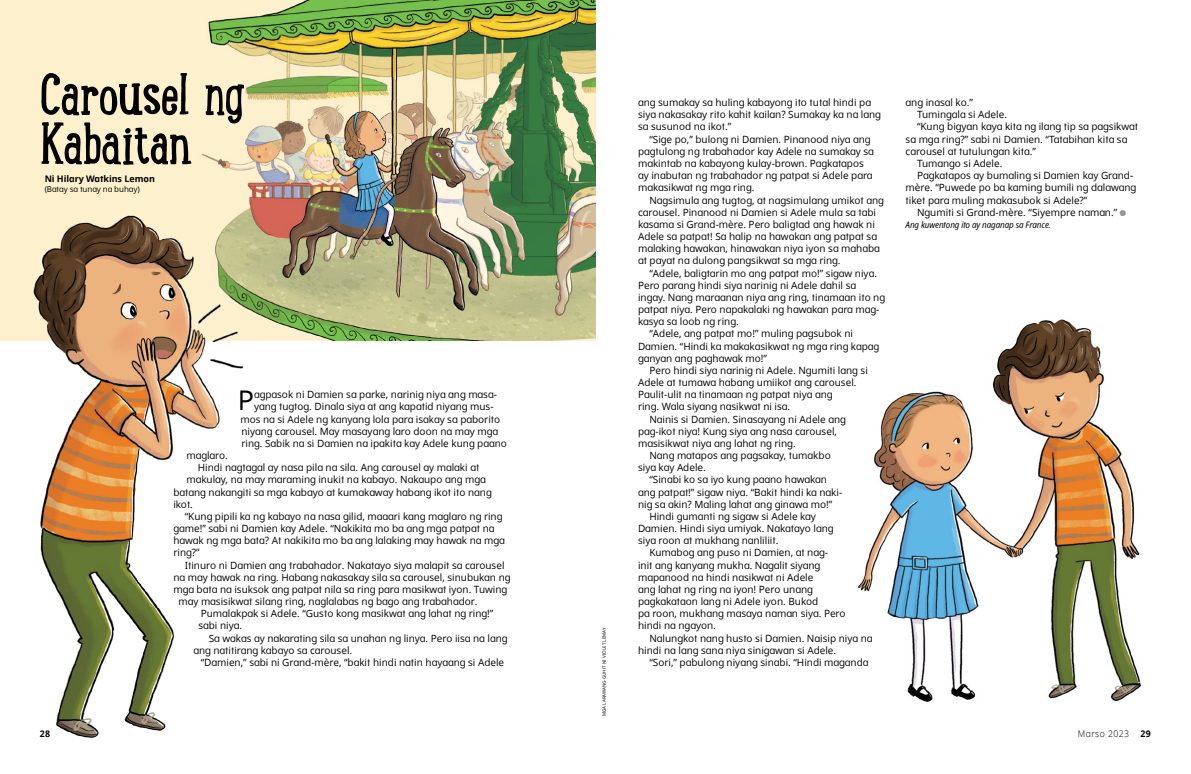
<style>
.page{position:relative;width:1191px;height:774px;background:#fff}
.page>*{position:absolute;margin:0;border:0;box-sizing:border-box;transform-origin:0 0}
.ARTCL_title{font:63.4px/49.1px "Lunch Box Slab";letter-spacing:-.03em;color:#000}
.ARTCL_para_first{font:27px "Dots Solidlds Lat";color:#000}
.ARTCL_para{font:10px/12.2px "Dots Solidlds Lat";color:#000}
.ARTCL_para_first-2{font:10px "Dots Solidlds Lat";color:#000}
.t1{font:300 9.2px "Dots Solidlds Lat";letter-spacing:.05em;color:#000;scale:.95 1}
.t2{font:700 9.2px "Dots Solidlds Lat";color:#000;scale:.95 1}
.POP_para{font:italic 9px "Dots Solid Condlds Lat";letter-spacing:-.01em;color:#000}
.ARTCL-BY_para_first{font:700 9px "Dots Solidlds Lat";letter-spacing:-.005em;color:#000}
.ARTCL-BY_para{font:8px "Dots Solidlds Lat";letter-spacing:-.005em;color:#000}
.FIGimg-CRDT_para{font:4.5px "Dots Solidlds Lat";color:#000}
.s1{font-family:"Ding P Ilds Dpi";font-size:8.5px;color:#939598}
.s2{font-weight:700}
</style>
<div class="page">
<img style="left:0;top:0;width:595px;height:340px">
<img style="left:858px;top:319px;width:284px;height:383px">
<img style="left:21px;top:205px;width:228px;height:533px">
<p class="ARTCL_title" style="left:40px;top:68px;width:208px">Carousel ng<br>Kabaitan</p>
<p class="ARTCL-BY_para_first" style="left:45px;top:172px;width:112px">Ni Hilary Watkins Lemon</p>
<p class="ARTCL-BY_para" style="left:45px;top:183px;width:97px">(Batay sa tunay na buhay)</p>
<p class="ARTCL_para_first" style="left:238px;top:381px;width:18px">P</p>
<p class="ARTCL_para_first-2" style="left:254px;top:387px;width:244px">agpasok ni Damien sa parke, narinig niya ang masa-</p>
<p class="ARTCL_para_first-2" style="left:254px;top:399px;width:241px">yang tugtog. Dinala siya at ang kapatid niyang mus-</p>
<p class="ARTCL_para_first-2" style="left:240px;top:412px;width:261px">mos na si Adele ng kanyang lola para isakay sa paborito</p>
<p class="ARTCL_para_first-2" style="left:241px;top:424px;width:258px">niyang carousel. May masayang laro doon na may mga</p>
<p class="ARTCL_para_first-2" style="left:241px;top:436px;width:267px">ring. Sabik na si Damien na ipakita kay Adele kung paano</p>
<p class="ARTCL_para_first-2" style="left:186px;top:448px;width:43px">maglaro.</p>
<p class="ARTCL_para" style="left:198px;top:461px;width:283px">Hindi nagtagal ay nasa pila na sila. Ang carousel ay malaki at</p>
<p class="ARTCL_para" style="left:186px;top:474px;width:301px">makulay, na may maraming inukit na kabayo. Nakaupo ang mga</p>
<p class="ARTCL_para" style="left:173px;top:486px;width:320px">batang nakangiti sa mga kabayo at kumakaway habang ikot ito nang</p>
<p class="ARTCL_para" style="left:173px;top:498px;width:21px">ikot.</p>
<p class="ARTCL_para" style="left:173px;top:510px;width:333px;text-indent:11px">“Kung pipili ka ng kabayo na nasa gilid, maaari kang maglaro ng ring game!” sabi ni Damien kay Adele. “Nakikita mo ba ang mga patpat na hawak ng mga bata? At nakikita mo ba ang lalaking may hawak na mga ring?”</p>
<p class="ARTCL_para" style="left:185px;top:559px;width:321px">Itinuro ni Damien ang trabahador. Nakatayo siya malapit sa carousel</p>
<p class="ARTCL_para" style="left:173px;top:571px;width:338px">na may hawak na ring. Habang nakasakay sila sa carousel, sinubukan ng</p>
<p class="ARTCL_para" style="left:173px;top:583px;width:335px">mga bata na isuksok ang patpat nila sa ring para masikwat iyon. Tuwing</p>
<p class="ARTCL_para" style="left:178px;top:595px;width:301px">may masisikwat silang ring, naglalabas ng bago ang trabahador.</p>
<p class="ARTCL_para" style="left:198px;top:607px;width:296px">Pumalakpak si Adele. “Gusto kong masikwat ang lahat ng ring!” sabi niya.</p>
<p class="ARTCL_para" style="left:193px;top:632px;width:316px;text-indent:15px">Sa wakas ay nakarating sila sa unahan ng linya. Pero iisa na lang ang natitirang kabayo sa carousel.</p>
<p class="ARTCL_para" style="left:201px;top:656px;width:305px">“Damien,” sabi ni Grand-mère, “bakit hindi natin hayaang si Adele</p>
<p class="FIGimg-CRDT_para" style="left:601px;top:716px;width:90px;rotate:-90deg">MGA LARAWANG-GUHIT NI VIOLET LEMAY</p>
<p class="ARTCL_para" style="left:638px;top:96px;width:244px">ang sumakay sa huling kabayong ito tutal hindi pa siya nakasakay rito kahit kailan? Sumakay ka na lang sa susunod na ikot.”</p>
<p class="ARTCL_para" style="left:638px;top:133px;width:237px;text-indent:11px">“Sige po,” bulong ni Damien. Pinanood niya ang pagtulong ng trabahador kay Adele na sumakay sa makintab na kabayong kulay-brown. Pagkatapos ay inabutan ng trabahador ng patpat si Adele para makasikwat ng mga ring.</p>
<p class="ARTCL_para" style="left:638px;top:194px;width:247px;text-indent:11px">Nagsimula ang tugtog, at nagsimulang umikot ang carousel. Pinanood ni Damien si Adele mula sa tabi kasama si Grand-mère. Pero baligtad ang hawak ni Adele sa patpat! Sa halip na hawakan ang patpat sa malaking hawakan, hinawakan niya iyon sa mahaba at payat na dulong pangsikwat sa mga ring.</p>
<p class="ARTCL_para" style="left:638px;top:267px;width:249px;text-indent:11px">“Adele, baligtarin mo ang patpat mo!” sigaw niya.<br>Pero parang hindi siya narinig ni Adele dahil sa ingay. Nang maraanan niya ang ring, tinamaan ito ng patpat niya. Pero napakalaki ng hawakan para mag&shy;kasya sa loob ng ring.</p>
<p class="ARTCL_para" style="left:638px;top:328px;width:243px;text-indent:11px">“Adele, ang patpat mo!” muling pagsubok ni<br>Damien. “Hindi ka makakasikwat ng mga ring kapag ganyan ang paghawak mo!”</p>
<p class="ARTCL_para" style="left:638px;top:364px;width:231px;text-indent:11px">Pero hindi siya narinig ni Adele. Ngumiti lang si Adele at tumawa habang umiikot ang carousel.<br>Paulit-ulit na tinamaan ng patpat niya ang<br>ring. Wala siyang nasikwat ni isa.</p>
<p class="ARTCL_para" style="left:638px;top:413px;width:209px;text-indent:11px">Nainis si Damien. Sinasayang ni Adele ang pag-ikot niya! Kung siya ang nasa carousel, masisikwat niya ang lahat ng ring.</p>
<p class="ARTCL_para" style="left:638px;top:449px;width:194px;text-indent:11px">Nang matapos ang pagsakay, tumakbo siya kay Adele.</p>
<p class="ARTCL_para" style="left:638px;top:474px;width:206px;text-indent:11px">“Sinabi ko sa iyo kung paano hawakan ang patpat!” sigaw niya. “Bakit hindi ka naki&shy;nig sa akin? Maling lahat ang ginawa mo!”</p>
<p class="ARTCL_para" style="left:638px;top:510px;width:197px;text-indent:11px">Hindi gumanti ng sigaw si Adele kay<br>Damien. Hindi siya umiyak. Nakatayo lang siya roon at mukhang nanliliit.</p>
<p class="ARTCL_para" style="left:638px;top:547px;width:209px;text-indent:11px">Kumabog ang puso ni Damien, at nag-<br>init ang kanyang mukha. Nagalit siyang mapanood na hindi nasikwat ni Adele<br>ang lahat ng ring na iyon! Pero unang pagkakataon lang ni Adele iyon. Bukod<br>pa roon, mukhang masaya naman siya. Pero hindi na ngayon.</p>
<p class="ARTCL_para" style="left:638px;top:632px;width:236px;text-indent:11px">Nalungkot nang husto si Damien. Naisip niya na hindi na lang sana niya sinigawan si Adele.</p>
<p class="ARTCL_para" style="left:649px;top:656px;width:221px">“Sori,” pabulong niyang sinabi. “Hindi maganda</p>
<p class="ARTCL_para" style="left:905px;top:96px;width:69px">ang inasal ko.”</p>
<p class="ARTCL_para" style="left:917px;top:109px;width:92px">Tumingala si Adele.</p>
<p class="ARTCL_para" style="left:905px;top:121px;width:234px;text-indent:11px">“Kung bigyan kaya kita ng ilang tip sa pagsikwat sa mga ring?” sabi ni Damien. “Tatabihan kita sa carousel at tutulungan kita.”</p>
<p class="ARTCL_para" style="left:917px;top:157px;width:87px">Tumango si Adele.</p>
<p class="ARTCL_para" style="left:905px;top:169px;width:232px;text-indent:11px">Pagkatapos ay bumaling si Damien kay Grand&shy;mère. “Puwede po ba kaming bumili ng dalawang tiket para muling makasubok si Adele?”</p>
<p class="ARTCL_para" style="left:917px;top:206px;width:211px">Ngumiti si Grand-mère. “Siyempre naman.” <span class="s1">●</span></p>
<p class="POP_para" style="left:905px;top:218px;width:147px">Ang kuwentong ito ay naganap sa France.</p>
<p class="t2" style="left:40px;top:727px;width:12px">28</p>
<p class="t1" style="left:1078px;top:727px;width:78px">Marso 2023 <span class="s2">29</span></p>
</div>
